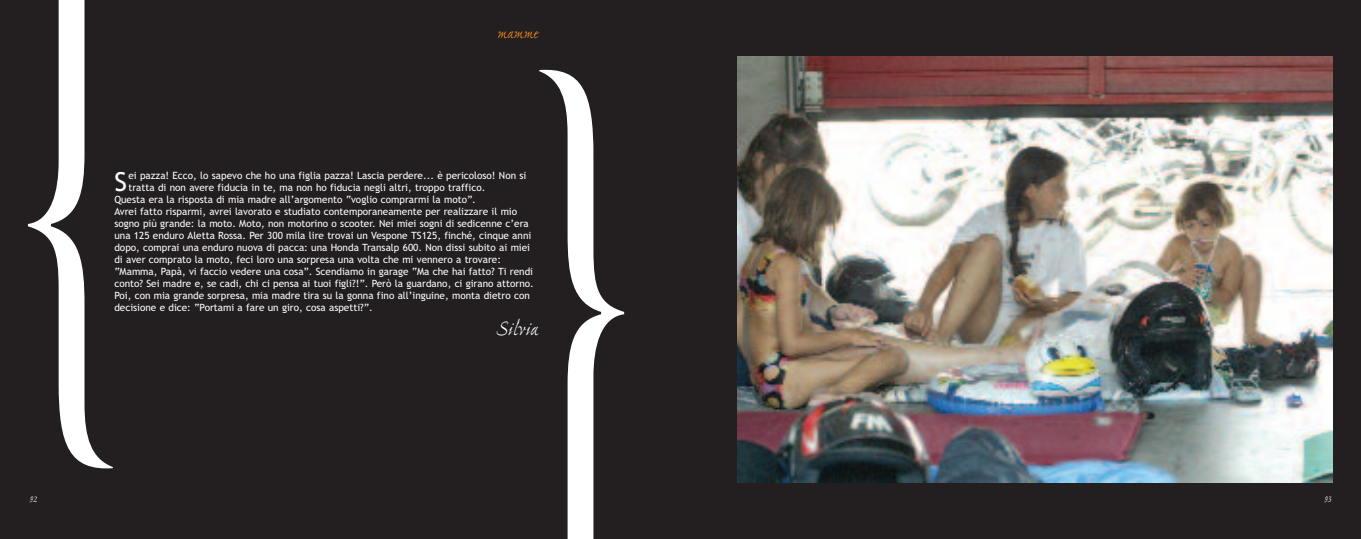
<style>
.page{position:relative;width:1361px;height:539px;background:#fff}
.page>*{position:absolute;margin:0;border:0;box-sizing:border-box;transform-origin:0 0}
.t1{font:26.2px "Trebuchet MS";color:#fff}
.t2{font:22px "Ex Ponto";letter-spacing:-.01em;color:#fff}
.t3{font:18px "Ex Ponto";letter-spacing:-.01em;color:#f68b1f}
.t4{font:10px "Trebuchet MS";color:#fff}
.t5{font:10px "Ex Ponto";color:#fff}
</style>
<div class="page">
<div style="left:680px;top:0;width:681px;height:539px;background:#231f20"></div>
<div style="left:0;top:0;width:680px;height:539px;background:#231f20"></div>
<svg style="left:28px;top:0;width:85px;height:469px"></svg>
<svg style="left:539px;top:69px;width:85px;height:470px"></svg>
<img style="left:737px;top:57px;width:595px;height:425px">
<h3 class="t3" style="left:497px;top:25px;width:43px">mamme</h3>
<h1 class="t1" style="left:114px;top:166px;width:14px">S</h1>
<p class="t4" style="left:128px;top:169px;width:399px">ei pazza! Ecco, lo sapevo che ho una figlia pazza! Lascia perdere... è pericoloso! Non si</p>
<p class="t4" style="left:128px;top:181px;width:358px">tratta di non avere fiducia in te, ma non ho fiducia negli altri, troppo traffico.</p>
<p class="t4" style="left:114px;top:193px;width:363px">Questa era la risposta di mia madre all’argomento “voglio comprarmi la moto”.</p>
<p class="t4" style="left:114px;top:205px;width:404px">Avrei fatto risparmi, avrei lavorato e studiato contemporaneamente per realizzare il mio</p>
<p class="t4" style="left:114px;top:217px;width:416px">sogno più grande: la moto. Moto, non motorino o scooter. Nei miei sogni di sedicenne c’era</p>
<p class="t4" style="left:114px;top:229px;width:418px">una 125 enduro Aletta Rossa. Per 300 mila lire trovai un Vespone TS125, finché, cinque anni</p>
<p class="t4" style="left:114px;top:241px;width:417px">dopo, comprai una enduro nuova di pacca: una Honda Transalp 600. Non dissi subito ai miei</p>
<p class="t4" style="left:114px;top:253px;width:388px">di aver comprato la moto, feci loro una sorpresa una volta che mi vennero a trovare:</p>
<p class="t4" style="left:114px;top:265px;width:420px">“Mamma, Papà, vi faccio vedere una cosa”. Scendiamo in garage “Ma che hai fatto? Ti rendi</p>
<p class="t4" style="left:114px;top:277px;width:421px">conto? Sei madre e, se cadi, chi ci pensa ai tuoi figli?!”. Però la guardano, ci girano attorno.</p>
<p class="t4" style="left:114px;top:289px;width:417px">Poi, con mia grande sorpresa, mia madre tira su la gonna fino all’inguine, monta dietro con</p>
<p class="t4" style="left:114px;top:301px;width:260px">decisione e dice: “Portami a fare un giro, cosa aspetti?”.</p>
<h2 class="t2" style="left:497px;top:319px;width:43px">Silvia</h2>
<p class="t5" style="left:29px;top:494px;width:9px">92</p>
<p class="t5" style="left:1324px;top:494px;width:9px">93</p>
</div>
